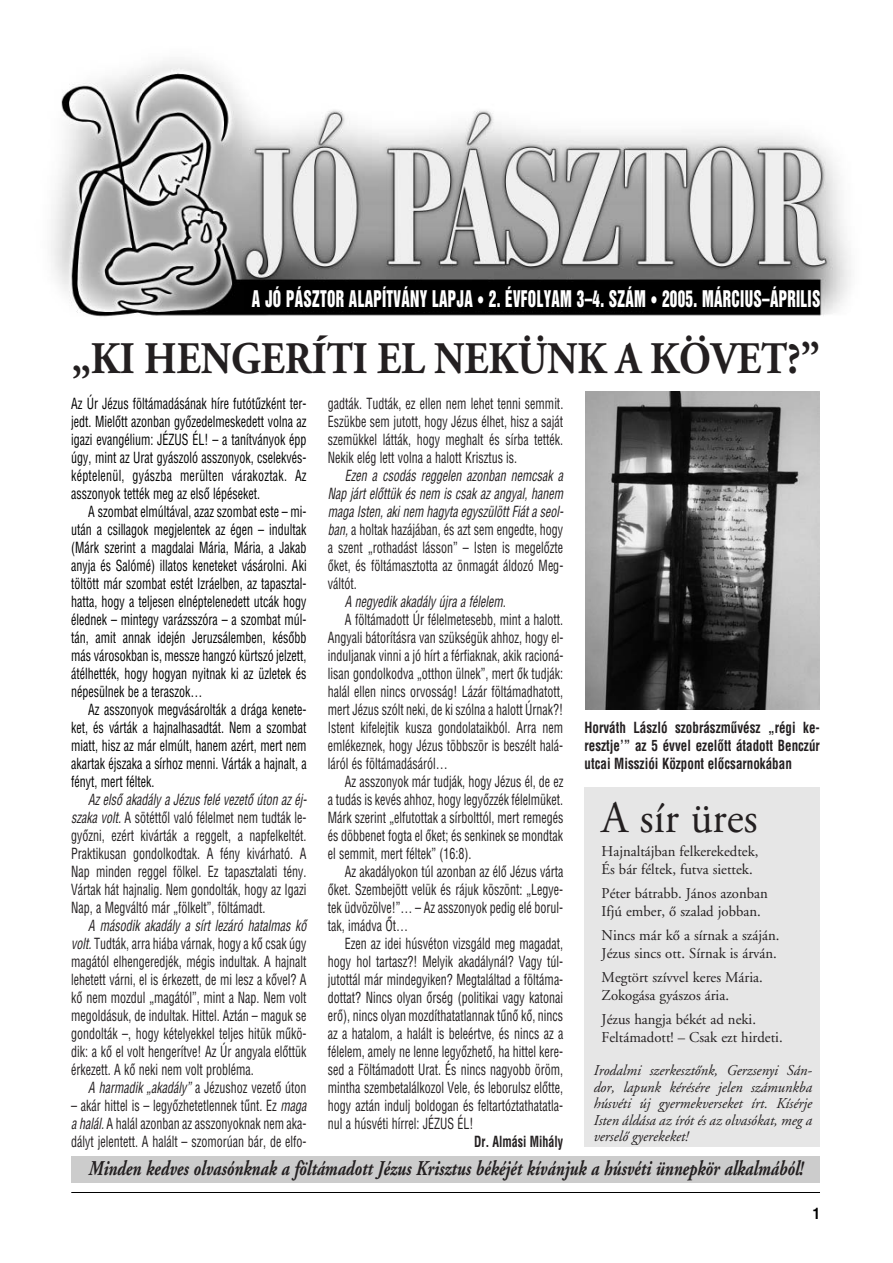
<style>
.page{position:relative;width:893px;height:1263px;background:#fff}
.page>*{position:absolute;margin:0;border:0;box-sizing:border-box;transform-origin:0 0}
.t1{font:45px "Garamond AM Bold";color:#231f20;scale:.9 1}
.t2{font:45px "Garamond AM Book";color:#231f20;scale:.95 1}
.t3{font:italic 21px "Garamond AM Bold";color:#231f20;scale:.78 1}
.t4{font:21px "Gs Helv Inserat Roman";letter-spacing:.02em;color:#fff;scale:.72 1}
.t5{font:15px/18px "Gs Helv Cond";color:#231f20;text-align:justify;scale:.8 1}
.t6{font:15px/18px "Gs Helv Cond";color:#000;text-align:justify;scale:.8 1}
.t7{font:15px/18px "Garamond AM Book";color:#231f20}
.t8{font:15px/16.5px "Garamond AM Italic";color:#231f20;text-align:justify}
.t9{font:700 15px/18px "Gs Helv Cond";color:#231f20;text-align:justify;scale:.87 1}
.t10{font:italic 15px "Gs Helv Cond";color:#231f20;scale:.8 1}
.t11{font:700 15px "Gs Helv Cond";color:#231f20;scale:.8 1}
.t12{font:700 15px "Gs Helv Cond";color:#000;scale:.95 1}
.s1{font-size:18px}
.s2{font-style:italic}
</style>
<div class="page">
<hr style="left:71px;top:1192px;width:749px;height:1px;background:#000">
<img style="left:51px;top:61px;width:800px;height:256px">
<div style="left:244px;top:283px;width:576px;height:28px;background:#000"></div>
<div style="left:71px;top:1156px;width:749px;height:27px;background:#ccc"></div>
<div style="left:584px;top:787px;width:236px;height:360px;background:#e6e6e6"></div>
<img style="left:585px;top:391px;width:234px;height:318px">
<h2 class="t4" style="left:252px;top:290px;width:791px">A JÓ PÁSZTOR ALAPÍTVÁNY LAPJA <span class="s1">•</span> 2. ÉVFOLYAM 3–4. SZÁM <span class="s1">•</span> 2005. MÁRCIUS–ÁPRILIS</h2>
<h1 class="t1" style="left:72px;top:341px;width:832px">“KI HENGERÍTI EL NEKÜNK A KÖVET?”</h1>
<p class="t6" style="left:71px;top:396px;width:296px">Az Úr Jézus föltámadásának híre futótûzként ter&shy;jedt. Mielôtt azonban gyôzedelmeskedett volna az igazi evangélium: JÉZUS ÉL! – a tanítványok épp úgy, mint az Urat gyászoló asszonyok, cselekvés&shy;képtelenül, gyászba merülten várakoztak. Az asszonyok tették meg az elsô lépéseket.</p>
<p class="t6" style="left:71px;top:504px;width:296px;text-indent:17px">A szombat elmúltával, azaz szombat este – mi&shy;után a csillagok megjelentek az égen – indultak (Márk szerint a magdalai Mária, Mária, a Jakab anyja és Salómé) illatos keneteket vásárolni. Aki töltött már szombat estét Izráelben, az tapasztal&shy;hatta, hogy a teljesen elnéptelenedett utcák hogy élednek – mintegy varázsszóra – a szombat múl&shy;tán, amit annak idején Jeruzsálemben, késôbb más városokban is, messze hangzó kürtszó jelzett, átélhették, hogy hogyan nyitnak ki az üzletek és népesülnek be a teraszok…</p>
<p class="t6" style="left:71px;top:702px;width:296px;text-indent:17px">Az asszonyok megvásárolták a drága kenete&shy;ket, és várták a hajnalhasadtát. Nem a szombat miatt, hisz az már elmúlt, hanem azért, mert nem akartak éjszaka a sírhoz menni. Várták a hajnalt, a fényt, mert féltek.</p>
<p class="t5" style="left:71px;top:792px;width:299px;text-align:left;text-indent:17px"><span class="s2">Az elsô akadály a Jézus felé vezetô úton az éj - szaka volt.</span>A sötéttôl való félelmet nem tudták le&shy;gyôzni, ezért kivárták a reggelt, a napfelkeltét.<br>Praktikusan gondolkodtak. A fény kivárható. A Nap minden reggel fölkel. Ez tapasztalati tény.<br>Vártak hát hajnalig. Nem gondolták, hogy az Igazi Nap, a Megváltó már „fölkelt”, föltámadt.</p>
<p class="t5" style="left:71px;top:918px;width:299px;text-align:left;text-indent:17px"><span class="s2">A második akadály a sírt lezáró hatalmas kô volt.</span>Tudták, arra hiába várnak, hogy a kô csak úgy magától elhengeredjék, mégis indultak. A hajnalt lehetett várni, el is érkezett, de mi lesz a kôvel? A kô nem mozdul „magától”, mint a Nap. Nem volt megoldásuk, de indultak. Hittel. Aztán – maguk se gondolták –, hogy kételyekkel teljes hitük mûkö&shy;dik: a kô el volt hengerítve! Az Úr angyala elôttük érkezett. A kô neki nem volt probléma.</p>
<p class="t5" style="left:88px;top:1080px;width:274px"><span class="s2">A harmadik „akadály”</span> a Jézushoz vezetô úton</p>
<p class="t5" style="left:71px;top:1098px;width:299px;text-align:left">– akár hittel is – legyôzhetetlennek tûnt. Ez <span class="s2">maga a halál.</span>A halál azonban az asszonyoknak nem aka&shy;dályt jelentett. A halált – szomorúan bár, de elfo-</p>
<p class="t5" style="left:328px;top:396px;width:296px">gadták. Tudták, ez ellen nem lehet tenni semmit.<br>Eszükbe sem jutott, hogy Jézus élhet, hisz a saját szemükkel látták, hogy meghalt és sírba tették.<br>Nekik elég lett volna a halott Krisztus is.</p>
<p class="t5" style="left:328px;top:468px;width:299px;text-align:left;text-indent:17px"><span class="s2">Ezen a csodás reggelen azonban nemcsak a Nap járt elôttük és nem is csak az angyal, hanem maga Isten,akinem hagyta egyszülöttFiáta seol&shy;ban,</span>a holtak hazájában, és azt sem engedte, hogy a szent „rothadást lásson” – Isten is megelôzte ôket, és föltámasztotta az önmagát áldozó Meg&shy;váltót.</p>
<p class="t10" style="left:345px;top:595px;width:205px">A negyedik akadály új ra a félelem.</p>
<p class="t5" style="left:328px;top:612px;width:296px;text-indent:17px">A föltámadott Úr félelmetesebb, mint a halott.<br>Angyali bátorításra van szükségük ahhoz, hogy el&shy;induljanak vinni a jó hírt a férfiaknak, akik racioná&shy;lisan gondolkodva „otthon ülnek”, mert ôk tudják: halál ellen nincs orvosság! Lázár föltámadhatott, mert Jézus szólt neki, de ki szólna a halott Úrnak?!<br>Istent kifelejtik kusza gondolataikból. Arra nem emlékeznek, hogy Jézus többször is beszélt halá&shy;láról és föltámadásáról…</p>
<p class="t5" style="left:328px;top:774px;width:296px;text-indent:17px">Az asszonyok már tudják, hogy Jézus él, de ez a tudás is kevés ahhoz, hogy legyôzzék félelmüket.<br>Márk szerint „elfutottak a sírbolttól, mert remegés és döbbenet fogta el ôket; és senkinek se mondtak el semmit, mert féltek” (16:8).</p>
<p class="t5" style="left:328px;top:864px;width:296px;text-indent:17px">Az akadályokon túl azonban az élô Jézus várta ôket. Szembejött velük és rájuk köszönt: „Legye&shy;tek üdvözölve!”… – Az asszonyok pedig elé borul&shy;tak, imádva Ôt…</p>
<p class="t5" style="left:328px;top:936px;width:296px;text-indent:17px">Ezen az idei húsvéton vizsgáld meg magadat, hogy hol tartasz?! Melyik akadálynál? Vagy túl&shy;jutottál már mindegyiken? Megtaláltad a föltáma&shy;dottat? Nincs olyan ôrség (politikai vagy katonai erô), nincs olyan mozdíthatatlannak tûnô kô, nincs az a hatalom, a halált is beleértve, és nincs az a félelem, amely ne lenne legyôzhetô, ha hittel kere&shy;sed a Föltámadott Urat. És nincs nagyobb öröm, mintha szembetalálkozol Vele, és leborulsz elôtte, hogy aztán indulj boldogan és feltartóztathatatla&shy;nul a húsvéti hírrel: JÉZUS ÉL!</p>
<p class="t11" style="left:474px;top:1135px;width:113px">Dr. Almási Mihály</p>
<p class="t9" style="left:584px;top:720px;width:272px">Horváth László szobrászmûvész „régi ke&shy;resztje’” az 5 évvel ezelôtt átadott Benczúr utcai Missziói Központ elôcsarnokában</p>
<h1 class="t2" style="left:601px;top:800px;width:166px">A sír üres</h1>
<p class="t7" style="left:601px;top:844px;width:158px">Hajnaltájban felkerekedtek,<br>És bár féltek, futva siettek.</p>
<p class="t7" style="left:601px;top:886px;width:168px">Péter bátrabb. János azonban<br>Ifjú ember, ô szalad jobban.</p>
<p class="t7" style="left:601px;top:928px;width:179px">Nincs már kô a sírnak a száján.<br>Jézus sincs ott. Sírnak is árván.</p>
<p class="t7" style="left:601px;top:970px;width:163px">Megtört szívvel keres Mária.<br>Zokogása gyászos ária.</p>
<p class="t7" style="left:601px;top:1012px;width:183px">Jézus hangja békét ad neki.<br>Feltámadott! – Csak ezt hirdeti.</p>
<p class="t8" style="left:593px;top:1064px;width:220px">Irodalmi szerkesztônk, Gerzsenyi Sán&shy;dor, lapunk kérésére jelen számunkba húsvéti új gyermekverseket írt. Kísérje Isten áldása az írót és az olvasókat, meg a verselô gyerekeket!</p>
<h2 class="t3" style="left:88px;top:1159px;width:917px">Minden kedves olvasónknak a föltámadott Jézus Krisztus békéjét kívánjuk a húsvéti ünnepkör alkalmából!</h2>
<p class="t12" style="left:812px;top:1207px;width:9px">1</p>
</div>
